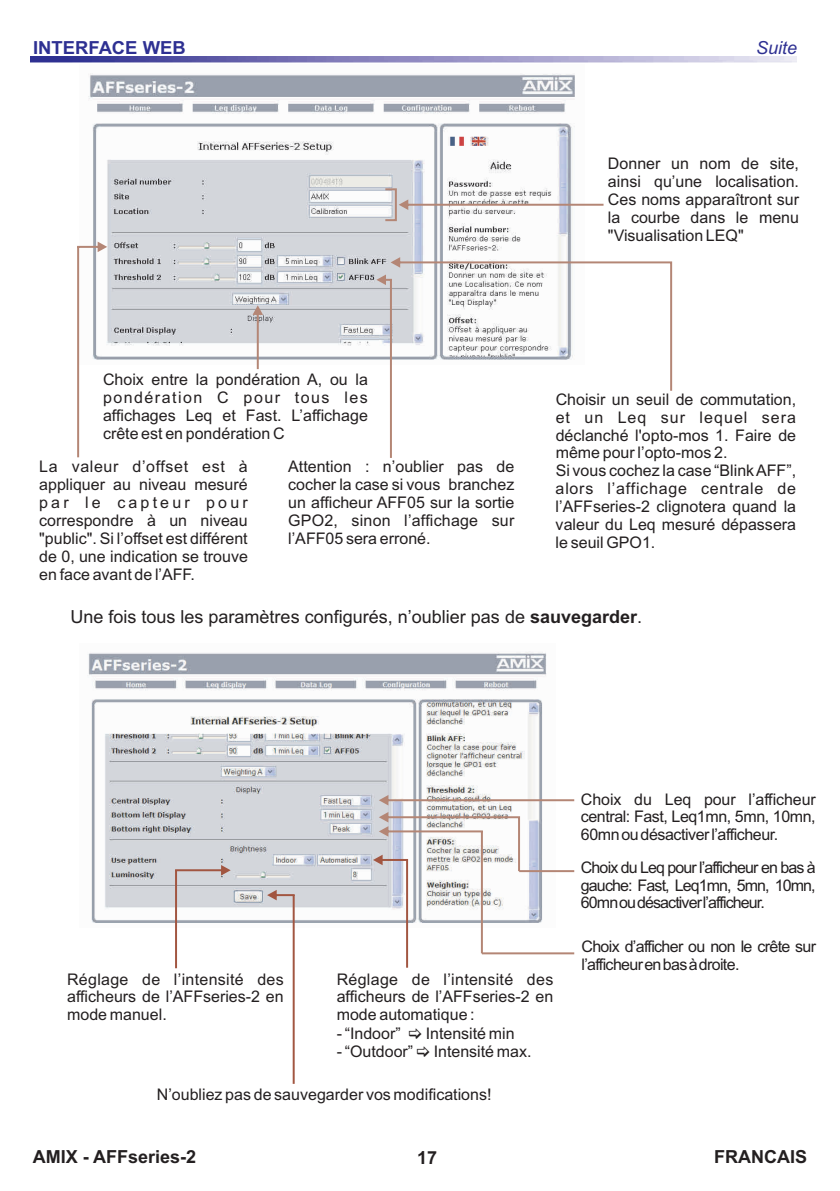
<style>
.page{position:relative;width:840px;height:1191px;background:#fff}
.page>*{position:absolute;margin:0;border:0;box-sizing:border-box;transform-origin:0 0}
.t1{font:18px "Arial";color:#231f20}
.t2{font:700 18px "Arial";color:#231f20}
.t3{font:700 18px "Arial";color:#2e3092}
.t4{font:italic 18px "Arial";color:#2e3092}
.t5{font:16px/17.8px "Arial";color:#231f20;text-align:justify}
.t6{font:16px/17.8px "Arial";letter-spacing:-.04em;color:#231f20}
.s1{font-weight:700}
</style>
<div class="page">
<img style="left:88px;top:73px;width:487px;height:287px">
<img style="left:30px;top:57px;width:766px;height:5px">
<svg style="left:77px;top:242px;width:30px;height:215px"></svg>
<svg style="left:376px;top:257px;width:295px;height:201px"></svg>
<svg style="left:398px;top:199px;width:205px;height:11px"></svg>
<div style="left:384px;top:188px;width:12px;height:33px;border:2px solid #b48675"></div>
<svg style="left:252px;top:305px;width:11px;height:64px"></svg>
<img style="left:88px;top:651px;width:467px;height:276px">
<svg style="left:378px;top:795px;width:196px;height:10px"></svg>
<hr style="left:519px;top:870px;width:55px;height:2px;background:#b48675">
<hr style="left:481px;top:952px;width:93px;height:2px;background:#b48675">
<svg style="left:175px;top:865px;width:55px;height:103px"></svg>
<svg style="left:373px;top:812px;width:146px;height:155px"></svg>
<svg style="left:267px;top:890px;width:27px;height:193px"></svg>
<p class="t3" style="left:33px;top:41px;width:154px">INTERFACE WEB</p>
<p class="t4" style="left:755px;top:41px;width:43px">Suite</p>
<p class="t5" style="left:607px;top:156px;width:192px">Donner un nom de site, ainsi qu’une localisation.<br>Ces noms apparaîtront sur la courbe dans le menu "Visualisation LEQ"</p>
<p class="t5" style="left:103px;top:372px;width:266px">Choix entre la pondération A, ou la pondération C pour tous les affichages Leq et Fast. L’affichage crête est en pondération C</p>
<p class="t5" style="left:39px;top:459px;width:210px">La valeur d’offset est à appliquer au niveau mesuré par le capteur pour correspondre à un niveau "public". Si l’offset est différent de 0, une indication se trouve en face avant de l’AFF.</p>
<p class="t5" style="left:288px;top:459px;width:227px">Attention : n’oublier pas de cocher la case si vous branchez un afficheur AFF05 sur la sortie GPO2, sinon l’affichage sur l’AFF05 sera erroné.</p>
<p class="t5" style="left:555px;top:392px;width:242px;text-align:left">Choisir un seuil de commutation, et un Leq sur lequel sera déclanché l'opto-mos 1. Faire de même pour l’opto-mos 2.<br>Si vous cochez la case “Blink AFF”, alors l’affichage centrale de l’AFFseries-2 clignotera quand la valeur du Leq mesuré dépassera le seuil GPO1.</p>
<p class="t1" style="left:70px;top:610px;width:573px">Une fois tous les paramètres configurés, n’oublier pas de <span class="s1">sauvegarder</span>.</p>
<p class="t5" style="left:67px;top:971px;width:218px">Réglage de l’intensité des afficheurs de l’AFFseries-2 en mode manuel.</p>
<p class="t5" style="left:336px;top:971px;width:218px">Réglage de l’intensité des afficheurs de l’AFFseries-2 en mode automatique :</p>
<p class="t5" style="left:336px;top:1025px;width:66px">- “Indoor”</p>
<p class="t5" style="left:425px;top:1025px;width:90px">Intensité min</p>
<p class="t5" style="left:336px;top:1043px;width:78px">- “Outdoor”</p>
<p class="t5" style="left:433px;top:1043px;width:99px">Intensité max.</p>
<p class="t5" style="left:157px;top:1087px;width:336px">N’oubliez pas de sauvegarder vos modifications!</p>
<p class="t5" style="left:580px;top:791px;width:236px">Choix du Leq pour l’afficheur central: Fast, Leq1mn, 5mn, 10mn, 60mnoudésactiverl’afficheur.</p>
<p class="t5" style="left:580px;top:859px;width:236px">Choix du Leq pour l’afficheur en bas à gauche: Fast, Leq1mn, 5mn, 10mn, 60mnoudésactiverl’afficheur.</p>
<p class="t6" style="left:581px;top:939px;width:236px">Choix d’afficher ou non le crête sur l’afficheurenbasàdroite.</p>
<p class="t2" style="left:33px;top:1150px;width:165px">AMIX - AFFseries-2</p>
<p class="t2" style="left:417px;top:1150px;width:22px">17</p>
<p class="t2" style="left:713px;top:1150px;width:94px">FRANCAIS</p>
</div>
